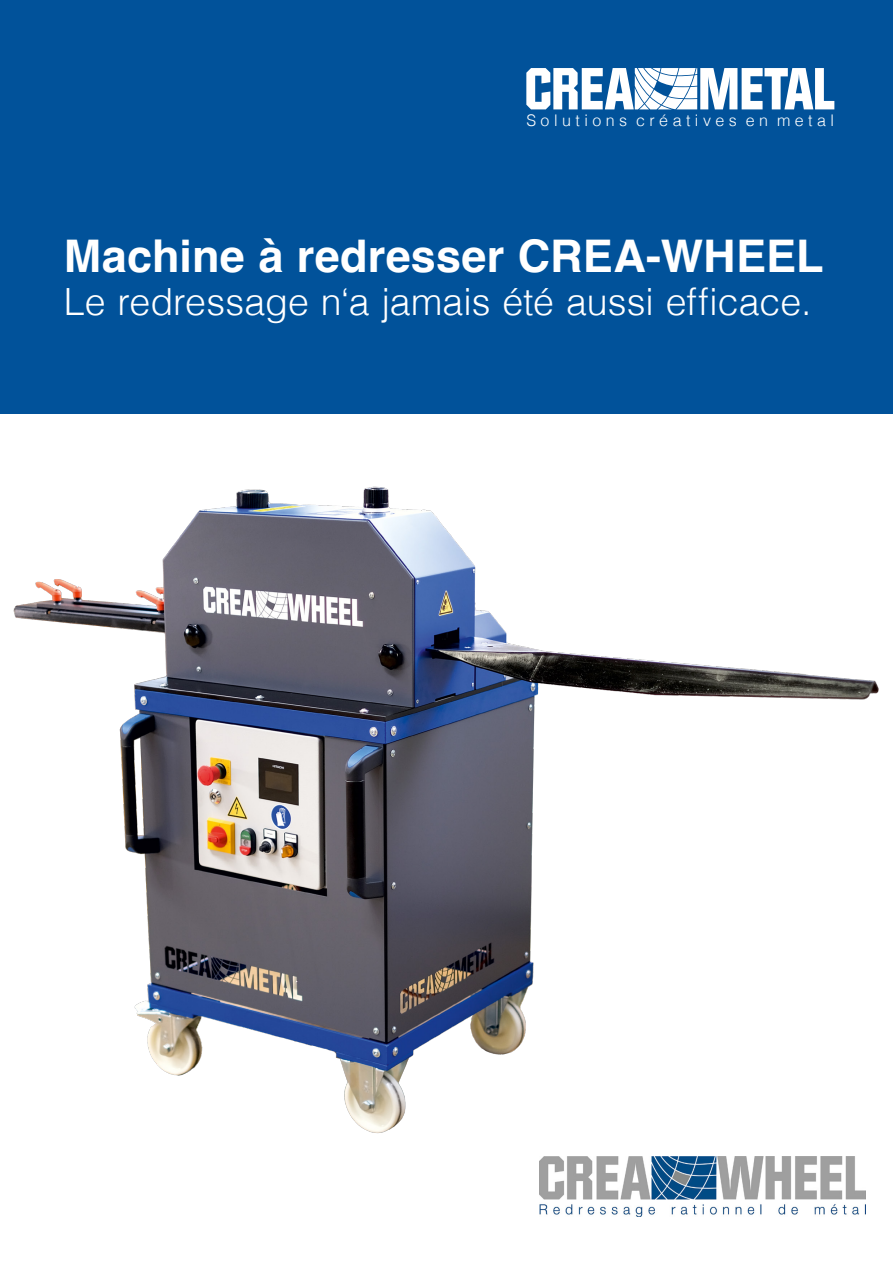
<style>
.page{position:relative;width:893px;height:1263px;background:#fff}
.page>*{position:absolute;margin:0;border:0;box-sizing:border-box;transform-origin:0 0}
.t1{font:700 45px "Helvetica";letter-spacing:.005em;color:#fff}
.t2{font:300 37.5px "Helvetica";color:#fff}
.t3{font:300 16.05px "Helvetica";color:#fff}
</style>
<div class="page">
<div style="left:0;top:0;width:893px;height:414px;background:#01529a"></div>
<img style="left:13px;top:486px;width:866px;height:648px">
<svg style="left:526px;top:68px;width:308px;height:41px"></svg>
<img style="left:539px;top:1156px;width:326px;height:61px">
<p class="t3" style="left:526px;top:107px;width:309px">S o l u t i o n s c r é a t i v e s e n m e t a l</p>
<p class="t1" style="left:64px;top:229px;width:761px">Machine à redresser CREA-WHEEL</p>
<p class="t2" style="left:64px;top:270px;width:749px">Le redressage n‘a jamais été aussi efficace.</p>
</div>
